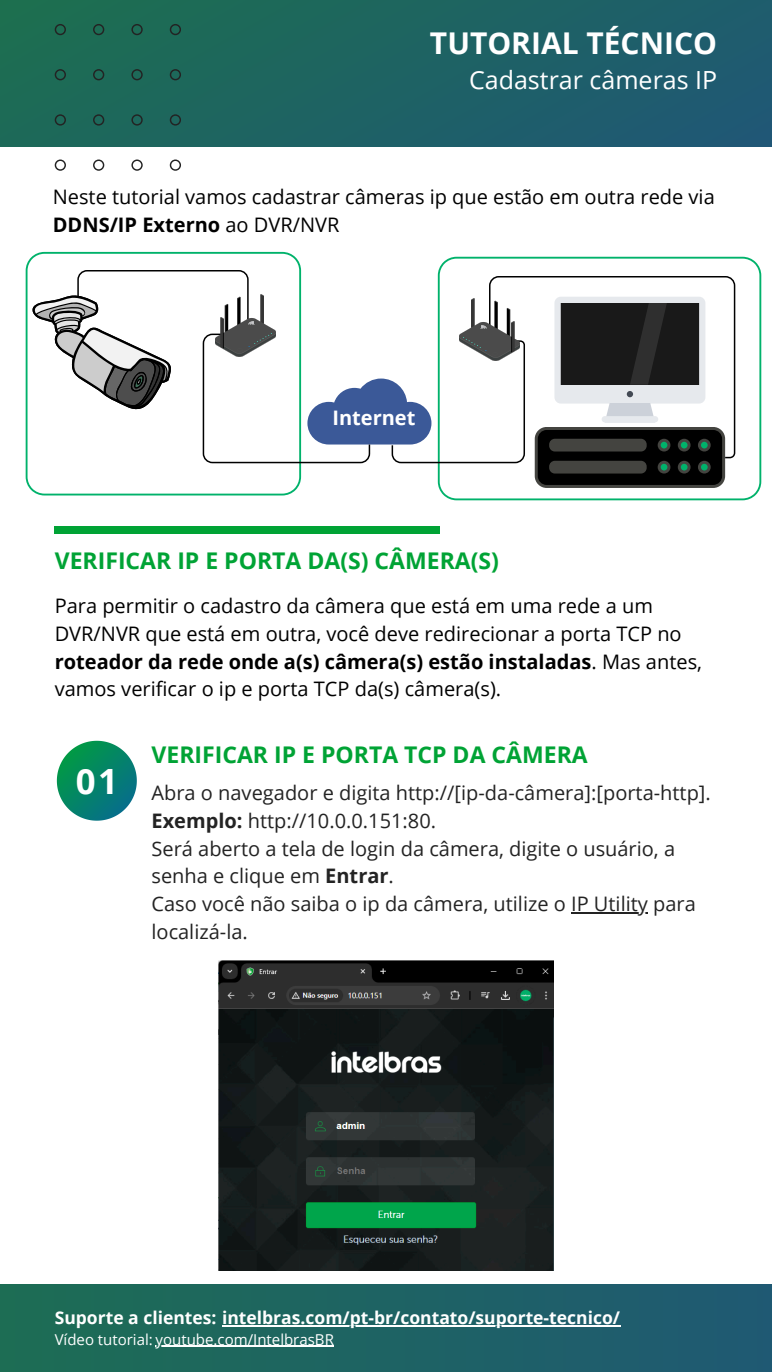
<style>
.page{position:relative;width:772px;height:1372px;background:#fff}
.page>*{position:absolute;margin:0;border:0;box-sizing:border-box;transform-origin:0 0}
.t1{font:700 34.8px "Open Sans";color:#fff}
.t2{font:700 30px "Open Sans";color:#fff}
.t3{font:25px "Open Sans";color:#fff}
.t4{font:700 23px "Open Sans";color:#00a335}
.t5{font:20px/27.8px "Open Sans";color:#000}
.t6{font:20px/27.8px "Open Sans";color:#232323}
.t7{font:700 20px "Open Sans";color:#fff}
.t8{font:700 17.5px "Open Sans";color:#fff}
.t9{font:15px "Open Sans";color:#fff}
.s1{font-weight:700}
</style>
<div class="page">
<div style="left:0;top:0;width:771px;height:146px;background:linear-gradient(to right,#1d6e51,#1f5972)"></div>
<svg style="left:55px;top:24px;width:126px;height:147px;background:#3f7d6f"></svg>
<div style="left:55px;top:526px;width:384px;height:7px;background:#00a335"></div>
<svg style="left:57px;top:741px;width:80px;height:80px"></svg>
<div style="left:0;top:1284px;width:771px;height:88px;background:linear-gradient(to right,#1d6d54,#1f5973)"></div>
<svg style="left:26px;top:252px;width:275px;height:243px"></svg>
<svg style="left:437px;top:257px;width:324px;height:243px"></svg>
<svg style="left:534px;top:459px;width:190px;height:29px;background:#1e211e"></svg>
<svg style="left:30px;top:269px;width:496px;height:195px"></svg>
<svg style="left:488px;top:275px;width:247px;height:184px"></svg>
<img style="left:459px;top:299px;width:60px;height:62px">
<img style="left:219px;top:961px;width:334px;height:309px">
<hr style="left:571px;top:912px;width:76px;height:2px;background:#232323">
<hr style="left:222px;top:1325px;width:398px;height:2px;background:#fff">
<hr style="left:156px;top:1345px;width:178px;height:2px;background:#fff">
<h3 class="t2" style="left:430px;top:22px;width:288px">TUTORIAL TÉCNICO</h3>
<h1 class="t3" style="left:469px;top:63px;width:250px">Cadastrar câmeras IP</h1>
<h5 class="t5" style="left:53px;top:182px;width:663px">Neste tutorial vamos cadastrar câmeras ip que estão em outra rede via<br><span class="s1">DDNS/IP Externo</span> ao DVR/NVR</h5>
<p class="t7" style="left:332px;top:404px;width:84px">Internet</p>
<p class="t4" style="left:55px;top:544px;width:445px">VERIFICAR IP E PORTA DA(S) CÂMERA(S)</p>
<p class="t5" style="left:55px;top:591px;width:648px">Para permitir o cadastro da câmera que está em uma rede a um DVR/NVR que está em outra, você deve redirecionar a porta TCP no <span class="s1">roteador da rede onde a(s) câmera(s) estão instaladas</span>. Mas antes, vamos verificar o ip e porta TCP da(s) câmera(s).</p>
<p class="t1" style="left:76px;top:756px;width:44px">01</p>
<p class="t4" style="left:151px;top:739px;width:437px">VERIFICAR IP E PORTA TCP DA CÂMERA</p>
<p class="t6" style="left:151px;top:778px;width:560px">Abra o navegador e digita http://[ip-da-câmera]:[porta-http].<br><span class="s1">Exemplo:</span> http://10.0.0.151:80.<br>Será aberto a tela de login da câmera, digite o usuário, a senha e clique em <span class="s1">Entrar</span>.<br>Caso você não saiba o ip da câmera, utilize o IP Utility para</p>
<p class="t6" style="left:151px;top:917px;width:98px">localizá-la.</p>
<p class="t8" style="left:55px;top:1306px;width:566px">Suporte a clientes: intelbras.com/pt-br/contato/suporte-tecnico/</p>
<p class="t9" style="left:55px;top:1328px;width:281px">Vídeo tutorial: youtube.com/IntelbrasBR</p>
</div>
